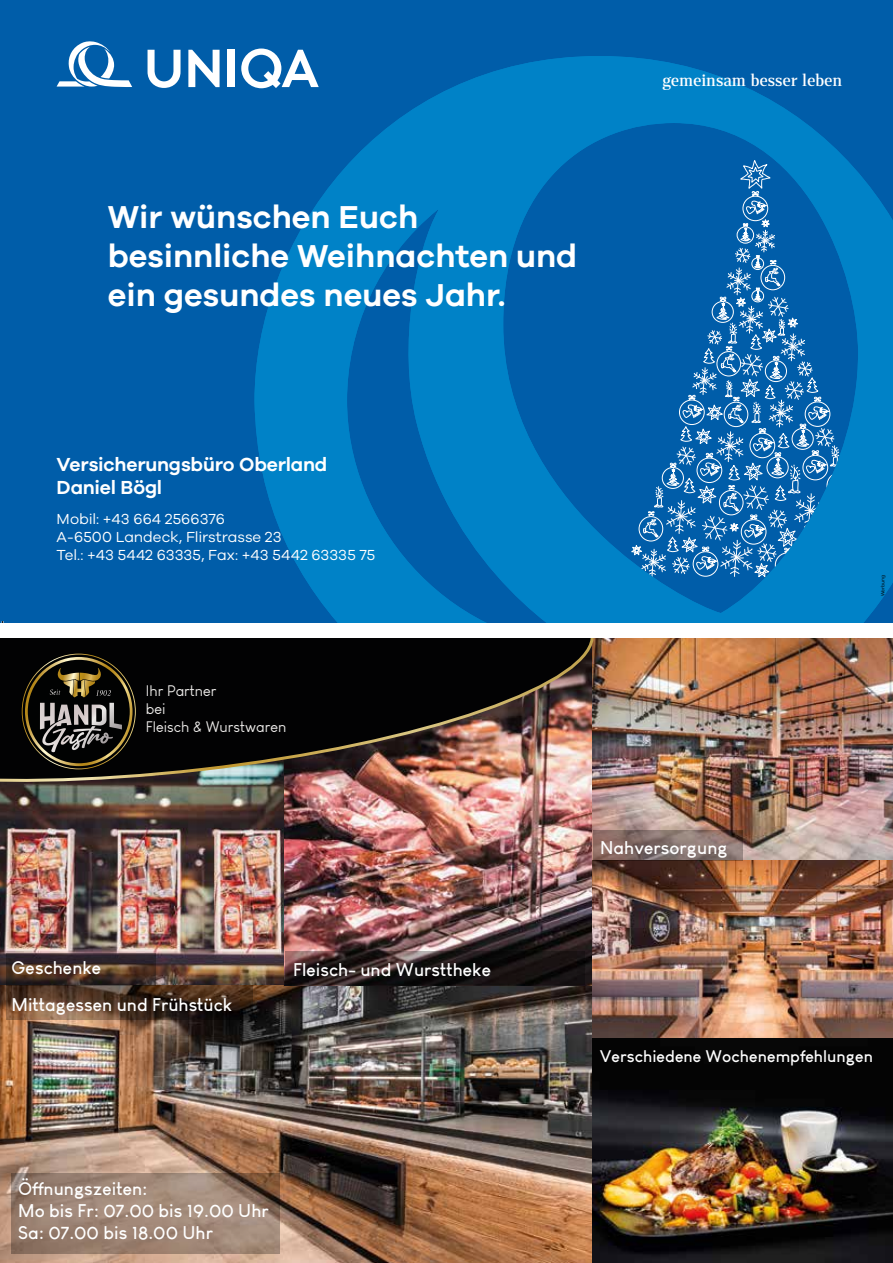
<style>
.page{position:relative;width:893px;height:1263px;background:#fff}
.page>*{position:absolute;margin:0;border:0;box-sizing:border-box;transform-origin:0 0}
.t1{font:600 32.7px/39px "Galano";color:#fff}
.t2{font:600 19.5px/23.4px "Galano";letter-spacing:-.01em;color:#fff}
.t3{font:700 18px/21.6px "Handl Gastro";color:#fff}
.t4{font:700 16.5px "Handl Gastro";color:#fff}
.t5{font:500 16.5px "Rolleston Display";letter-spacing:-.01em;color:#fff}
.t6{font:15px/18px "Galano";color:#fff}
.t7{font:15px/18px "Handl Gastro Standard";color:#eceae8}
.t8{font:4.95px "Galano";color:#000}
</style>
<div class="page">
<img style="left:0;top:795px;width:285px;height:190px">
<img style="left:0;top:985px;width:593px;height:278px">
<img style="left:285px;top:795px;width:308px;height:190px">
<svg style="left:11px;top:1173px;width:269px;height:80px;background:#9a8171"></svg>
<img style="left:593px;top:638px;width:300px;height:625px">
<img style="left:0;top:638px;width:598px;height:157px">
<svg style="left:285px;top:951px;width:299px;height:33px;background:#241c1c"></svg>
<svg style="left:6px;top:985px;width:247px;height:35px;background:#4e3626"></svg>
<svg style="left:593px;top:830px;width:149px;height:31px;background:#826c66"></svg>
<svg style="left:6px;top:953px;width:150px;height:32px;background:#443029"></svg>
<svg style="left:22px;top:654px;width:114px;height:115px;background:#373226"></svg>
<div style="left:0;top:0;width:893px;height:622px;background:#005da9"></div>
<svg style="left:57px;top:41px;width:75px;height:46px"></svg>
<svg style="left:148px;top:50px;width:33px;height:38px"></svg>
<svg style="left:188px;top:50px;width:32px;height:6px"></svg>
<div style="left:228px;top:50px;width:7px;height:37px;background:#fff"></div>
<svg style="left:245px;top:49px;width:61px;height:7px"></svg>
<svg style="left:160px;top:56px;width:733px;height:566px"></svg>
<h1 class="t1" style="left:108px;top:196px;width:471px">Wir wünschen Euch besinnliche Weihnachten und ein gesundes neues Jahr.</h1>
<p class="t5" style="left:662px;top:70px;width:181px">gemeinsam besser leben</p>
<p class="t2" style="left:57px;top:452px;width:272px">Versicherungsbüro Oberland<br>Daniel Bögl</p>
<p class="t6" style="left:57px;top:510px;width:320px">Mobil: +43 664 2566376<br>A-6500 Landeck, Flirstrasse 23<br>Tel.: +43 5442 63335, Fax: +43 5442 63335 75</p>
<p class="t7" style="left:146px;top:682px;width:142px">Ihr Partner<br>bei<br>Fleisch &amp; Wurstwaren</p>
<p class="t3" style="left:11px;top:957px;width:91px">Geschenke</p>
<p class="t3" style="left:11px;top:993px;width:222px">Mittagessen und Frühstück</p>
<p class="t3" style="left:293px;top:958px;width:199px">Fleisch- und Wursttheke</p>
<p class="t3" style="left:18px;top:1178px;width:252px">Öffnungszeiten:<br>Mo bis Fr: 07.00 bis 19.00 Uhr<br>Sa: 07.00 bis 18.00 Uhr</p>
<p class="t8" style="left:880px;top:596px;width:23px;rotate:-90deg">Werbung</p>
<p class="t3" style="left:600px;top:836px;width:129px">Nahversorgung</p>
<p class="t4" style="left:600px;top:1046px;width:275px">Verschiedene Wochenempfehlungen</p>
</div>
